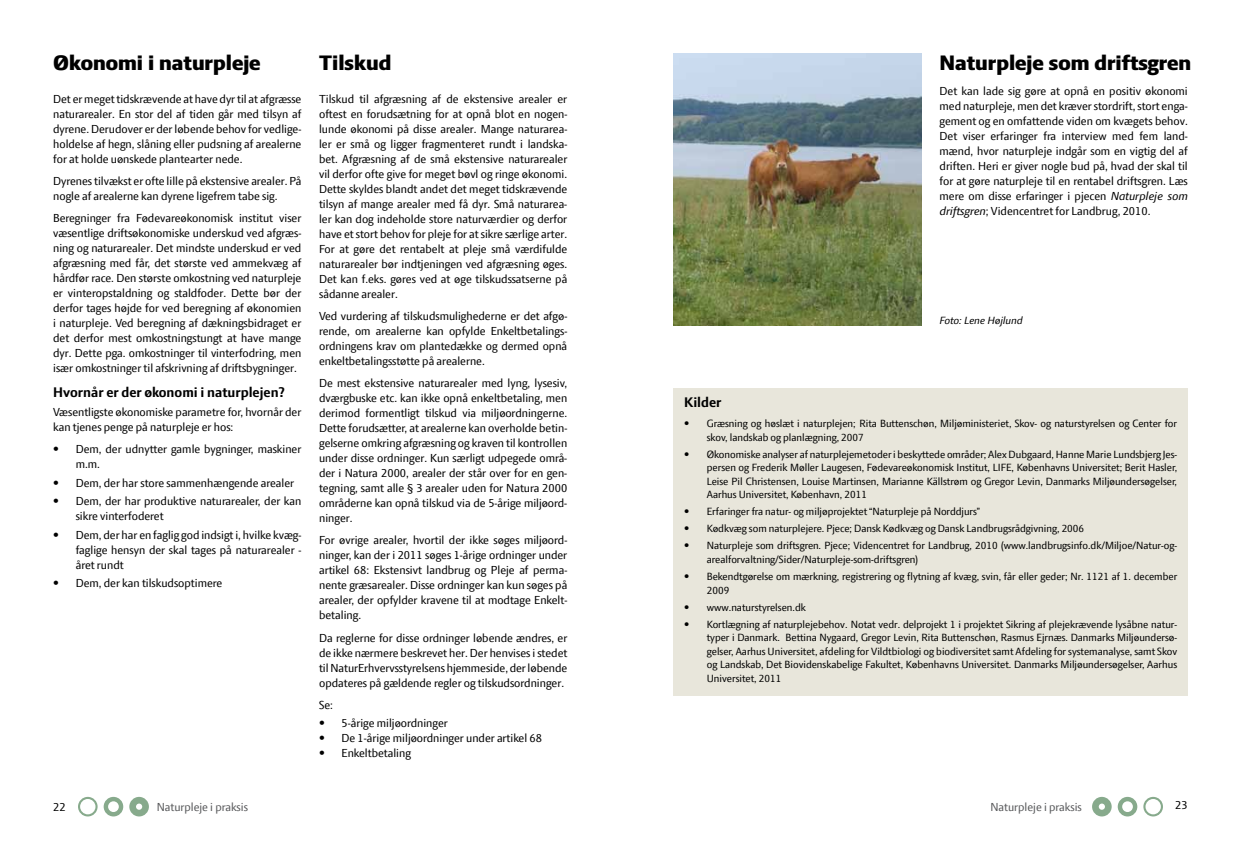
<style>
.page{position:relative;width:1241px;height:851px;background:#fff}
.page>*{position:absolute;margin:0;border:0;box-sizing:border-box;transform-origin:0 0}
.t1{font:800 22.5px "LF Press Sans";color:#000}
.t2{font:700 15px "LF Press Sans";color:#000}
.t3{font:12.5px/15px "LF Press Sans";color:#000;text-align:justify}
.t4{font:12.5px "LF Press Sans";color:#58595b}
.t5{font:11.25px/13.5px "LF Press Sans";color:#000}
.t6{font:italic 11.25px "LF Press Sans";color:#000}
.s1{font-style:italic}
</style>
<div class="page">
<svg style="left:78px;top:796px;width:20px;height:20px"></svg>
<svg style="left:129px;top:796px;width:20px;height:20px"></svg>
<svg style="left:104px;top:796px;width:19px;height:20px"></svg>
<svg style="left:1143px;top:796px;width:19px;height:20px"></svg>
<svg style="left:1092px;top:796px;width:19px;height:20px"></svg>
<svg style="left:1117px;top:796px;width:20px;height:20px"></svg>
<div style="left:673px;top:388px;width:514px;height:307px;background:#e8e6db"></div>
<img style="left:673px;top:53px;width:248px;height:273px">
<h1 class="t1" style="left:53px;top:50px;width:209px">Økonomi i naturpleje</h1>
<p class="t3" style="left:53px;top:91px;width:250px">Det er meget tidskrævende at have dyr til at afgræsse naturarealer. En stor del af tiden går med tilsyn af dyrene. Derudover er der løbende behov for vedlige&shy;holdelse af hegn, slåning eller pudsning af arealerne for at holde uønskede plantearter nede.</p>
<p class="t3" style="left:53px;top:173px;width:250px">Dyrenes tilvækst er ofte lille på ekstensive arealer. På nogle af arealerne kan dyrene ligefrem tabe sig.</p>
<p class="t3" style="left:53px;top:210px;width:250px">Beregninger fra Fødevareøkonomisk institut viser væsentlige driftsøkonomiske underskud ved afgræs&shy;ning og naturarealer. Det mindste underskud er ved afgræsning med får, det største ved ammekvæg af hårdfør race. Den største omkostning ved naturpleje er vinteropstaldning og staldfoder. Dette bør der derfor tages højde for ved beregning af økonomien i naturpleje. Ved beregning af dækningsbidraget er det derfor mest omkostningstungt at have mange dyr. Dette pga. omkostninger til vinterfodring, men især omkostninger til afskrivning af driftsbygninger.</p>
<p class="t2" style="left:53px;top:384px;width:233px">Hvornår er der økonomi i naturplejen?</p>
<p class="t3" style="left:53px;top:404px;width:250px">Væsentligste økonomiske parametre for, hvornår der kan tjenes penge på naturpleje er hos:</p>
<p class="t3" style="left:76px;top:441px;width:227px;text-indent:-22px">• Dem, der udnytter gamle bygninger, maskiner m.m.</p>
<p class="t3" style="left:53px;top:474px;width:242px">• Dem, der har store sammenhængende arealer</p>
<p class="t3" style="left:76px;top:493px;width:227px;text-indent:-22px">• Dem, der har produktive naturarealer, der kan sikre vinterfoderet</p>
<p class="t3" style="left:76px;top:526px;width:227px;text-indent:-22px">• Dem, der har en faglig god indsigt i, hvilke kvæg&shy;faglige hensyn der skal tages på naturarealer - året rundt</p>
<p class="t3" style="left:53px;top:575px;width:171px">• Dem, der kan tilskudsoptimere</p>
<h1 class="t1" style="left:319px;top:50px;width:74px">Tilskud</h1>
<p class="t3" style="left:319px;top:91px;width:250px">Tilskud til afgræsning af de ekstensive arealer er oftest en forudsætning for at opnå blot en nogen&shy;lunde økonomi på disse arealer. Mange naturarea&shy;ler er små og ligger fragmenteret rundt i landska&shy;bet. Afgræsning af de små ekstensive naturarealer vil derfor ofte give for meget bøvl og ringe økonomi.<br>Dette skyldes blandt andet det meget tidskrævende tilsyn af mange arealer med få dyr. Små naturarea&shy;ler kan dog indeholde store naturværdier og derfor have et stort behov for pleje for at sikre særlige arter.<br>For at gøre det rentabelt at pleje små værdifulde naturarealer bør indtjeningen ved afgræsning øges.<br>Det kan f.eks. gøres ved at øge tilskudssatserne på sådanne arealer.</p>
<p class="t3" style="left:319px;top:308px;width:250px">Ved vurdering af tilskudsmulighederne er det afgø&shy;rende, om arealerne kan opfylde Enkeltbetalings&shy;ordningens krav om plantedække og dermed opnå enkeltbetalingsstøtte på arealerne.</p>
<p class="t3" style="left:319px;top:375px;width:250px">De mest ekstensive naturarealer med lyng, lysesiv, dværgbuske etc. kan ikke opnå enkeltbetaling, men derimod formentligt tilskud via miljøordningerne.<br>Dette forudsætter, at arealerne kan overholde betin&shy;gelserne omkring afgræsning og kraven til kontrollen under disse ordninger. Kun særligt udpegede områ&shy;der i Natura 2000, arealer der står over for en gen&shy;tegning, samt alle § 3 arealer uden for Natura 2000 områderne kan opnå tilskud via de 5-årige miljøord&shy;ninger.</p>
<p class="t3" style="left:319px;top:532px;width:250px">For øvrige arealer, hvortil der ikke søges miljøord&shy;ninger, kan der i 2011 søges 1-årige ordninger under artikel 68: Ekstensivt landbrug og Pleje af perma&shy;nente græsarealer. Disse ordninger kan kun søges på arealer, der opfylder kravene til at modtage Enkelt&shy;betaling.</p>
<p class="t3" style="left:319px;top:629px;width:250px">Da reglerne for disse ordninger løbende ændres, er de ikke nærmere beskrevet her. Der henvises i stedet til NaturErhvervsstyrelsens hjemmeside, der løbende opdateres på gældende regler og tilskudsordninger.</p>
<p class="t3" style="left:319px;top:696px;width:15px">Se:</p>
<p class="t3" style="left:319px;top:715px;width:130px">• 5-årige miljøordninger</p>
<p class="t3" style="left:319px;top:730px;width:224px">• De 1-årige miljøordninger under artikel 68</p>
<p class="t3" style="left:319px;top:745px;width:93px">• Enkeltbetaling</p>
<h1 class="t1" style="left:939px;top:50px;width:253px">Naturpleje som driftsgren</h1>
<p class="t3" style="left:939px;top:83px;width:250px">Det kan lade sig gøre at opnå en positiv økonomi med naturpleje, men det kræver stordrift, stort enga&shy;gement og en omfattende viden om kvægets behov.<br>Det viser erfaringer fra interview med fem land&shy;mænd, hvor naturpleje indgår som en vigtig del af driften. Heri er giver nogle bud på, hvad der skal til for at gøre naturpleje til en rentabel driftsgren. Læs mere om disse erfaringer i pjecen <span class="s1">Naturpleje som driftsgren</span>; Videncentret for Landbrug, 2010.</p>
<p class="t6" style="left:939px;top:314px;width:84px">Foto: Lene Højlund</p>
<p class="t2" style="left:684px;top:393px;width:39px">Kilder</p>
<p class="t5" style="left:706px;top:416px;width:471px;text-indent:-22px">• Græsning og høslæt i naturplejen; Rita Buttenschøn, Miljøministeriet, Skov- og naturstyrelsen og Center for skov, landskab og planlægning, 2007</p>
<p class="t5" style="left:706px;top:447px;width:472px;text-align:justify;text-indent:-22px">• Økonomiske analyser af naturplejemetoder i beskyttede områder; Alex Dubgaard, Hanne Marie Lundsbjerg Jes&shy;persen og Frederik Møller Laugesen, Fødevareøkonomisk Institut, LIFE, Københavns Universitet; Berit Hasler, Leise Pil Christensen, Louise Martinsen, Marianne Källstrøm og Gregor Levin, Danmarks Miljøundersøgelser, Aarhus Universitet, København, 2011</p>
<p class="t5" style="left:684px;top:504px;width:297px">• Erfaringer fra natur- og miljøprojektet “Naturpleje på Norddjurs”</p>
<p class="t5" style="left:684px;top:521px;width:401px">• Kødkvæg som naturplejere. Pjece; Dansk Kødkvæg og Dansk Landbrugsrådgivning, 2006</p>
<p class="t5" style="left:706px;top:539px;width:472px;text-indent:-22px">• Naturpleje som driftsgren<span class="s1">.</span> Pjece; Videncentret for Landbrug, 2010 (www.landbrugsinfo.dk/Miljoe/Natur-og&shy;arealforvaltning/Sider/Naturpleje-som-driftsgren)</p>
<p class="t5" style="left:706px;top:569px;width:472px;text-indent:-22px">• Bekendtgørelse om mærkning, registrering og flytning af kvæg, svin, får eller geder; Nr. 1121 af 1. december<br>2009</p>
<p class="t5" style="left:684px;top:600px;width:123px">• www.naturstyrelsen.dk</p>
<p class="t5" style="left:706px;top:617px;width:472px;text-align:justify;text-indent:-22px">• Kortlægning af naturplejebehov. Notat vedr. delprojekt 1 i projektet Sikring af plejekrævende lysåbne natur&shy;typer i Danmark. Bettina Nygaard, Gregor Levin, Rita Buttenschøn, Rasmus Ejrnæs. Danmarks Miljøundersø&shy;gelser, Aarhus Universitet, afdeling for Vildtbiologi og biodiversitet samt Afdeling for systemanalyse, samt Skov og Landskab, Det Biovidenskabelige Fakultet, Københavns Universitet. Danmarks Miljøundersøgelser, Aarhus Universitet, 2011</p>
<p class="t3" style="left:53px;top:799px;width:14px">22</p>
<p class="t4" style="left:157px;top:799px;width:93px">Naturpleje i praksis</p>
<p class="t4" style="left:990px;top:799px;width:93px">Naturpleje i praksis</p>
<p class="t3" style="left:1175px;top:796px;width:14px">23</p>
</div>
